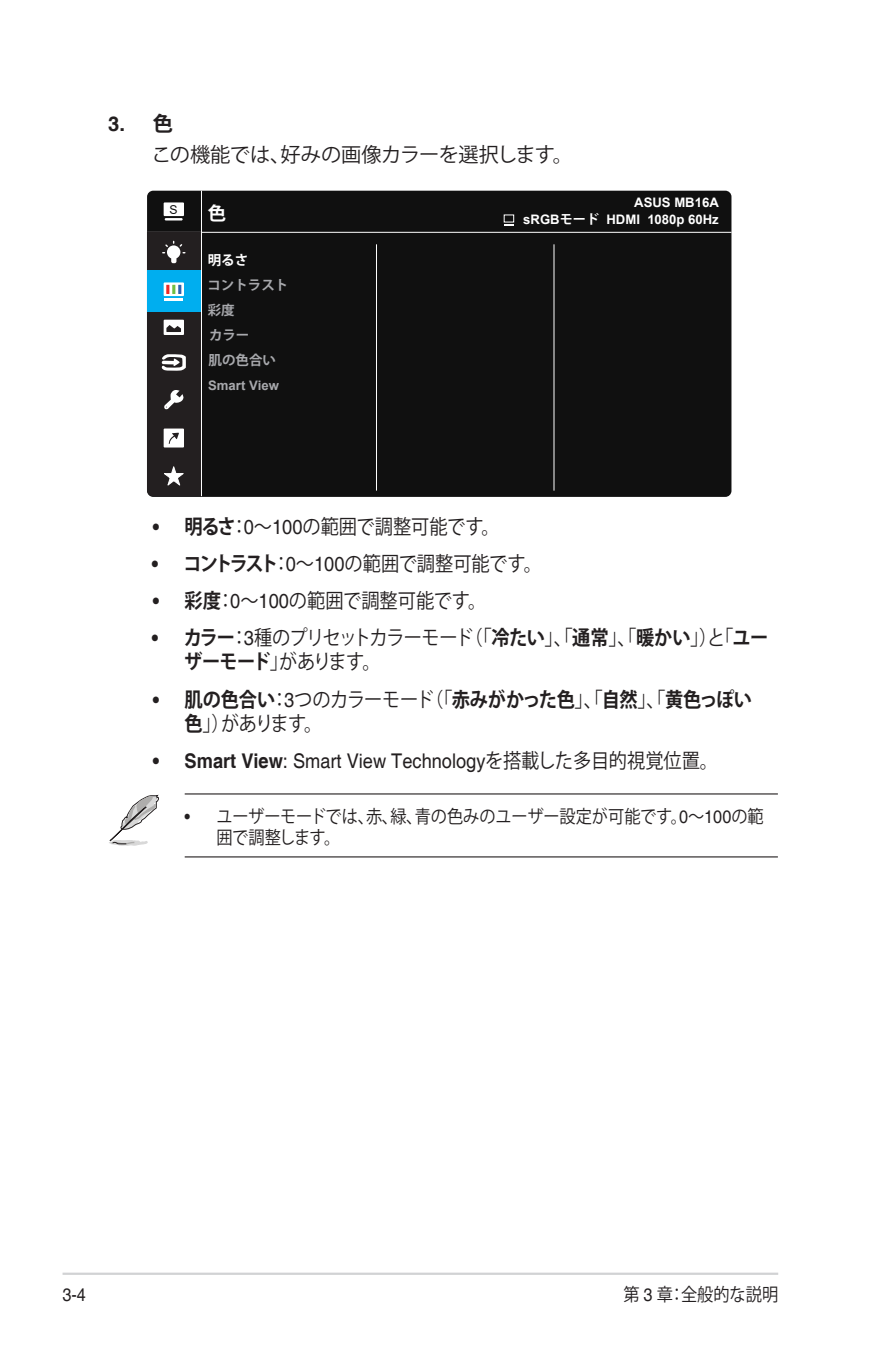
<style>
.page{position:relative;width:893px;height:1346px;background:#fff}
.page>*{position:absolute;margin:0;border:0;box-sizing:border-box;transform-origin:0 0}
.Body_Text_Indent{font:20.25px "Koz Go Pr 6 N";color:#231f20;scale:.9 1}
.Body_Text_Indent-2{font:20.25px/24.3px "Koz Go Pr 6 N";letter-spacing:-.08em;color:#231f20;scale:.9 1}
.Body_Text_Indent-3{font:20.25px/24.3px "Koz Go Pr 6 N";letter-spacing:-.02em;color:#231f20;scale:.9 1}
.t1{font:20.25px "Helvetica";color:#231f20;scale:.9 1}
.Body_Text_Indent-4{font:20.25px "Koz Go Pr 6 N";letter-spacing:-.02em;color:#231f20}
.OSD_Item{font:700 20.25px "Helvetica";color:#231f20}
.t2{font:700 18.22px "Koz Go Pro";color:#fff}
.t3{font:18px/21.6px "Koz Go Pr 6 N";color:#231f20;scale:.9 1}
.t4{font:18px "Helvetica";color:#231f20;scale:.9 1}
.t5{font:700 13.5px/25.2px "Koz Go Pro";color:#a8a9ad}
.t6{font:700 13.05px "Arial";color:#fff}
.t7{font:700 13.05px "Arial";color:#a8a9ad}
.t8{font:12.15px "Arial";color:#101010}
.s1{font-family:"Koz Go Pr 6 N"}
.s2{color:#fff}
.s3{font-family:"Koz Go Pro"}
.s4{font-family:"Helvetica";font-weight:700}
.s5{font-weight:700}
.s6{font-family:"Helvetica"}
</style>
<div class="page">
<hr style="left:63px;top:1272px;width:715px;height:3px;background:#d1d2d4">
<div style="left:147px;top:191px;width:584px;height:306px;background:#101010;border-radius:6px"></div>
<hr style="left:147px;top:232px;width:584px;height:1px;background:#fff">
<hr style="left:376px;top:244px;width:1px;height:247px;background:#fff">
<hr style="left:554px;top:244px;width:1px;height:247px;background:#fff">
<div style="left:164px;top:202px;width:20px;height:14px;background:#fff"></div>
<svg style="left:165px;top:218px;width:18px;height:2px"></svg>
<hr style="left:201px;top:191px;width:1px;height:305px;background:#fff">
<svg style="left:147px;top:232px;width:54px;height:264px"></svg>
<div style="left:504px;top:215px;width:10px;height:7px;border:1px solid #fff"></div>
<svg style="left:504px;top:224px;width:10px;height:2px"></svg>
<hr style="left:185px;top:793px;width:593px;height:1px;background:#231f20">
<hr style="left:185px;top:856px;width:593px;height:1px;background:#231f20">
<svg style="left:109px;top:795px;width:50px;height:51px"></svg>
<p class="OSD_Item" style="left:108px;top:112px;width:66px">3. <span class="s1">色</span></p>
<p class="Body_Text_Indent-4" style="left:151px;top:143px;width:423px">この機能では、好みの画像カラーを選択します。</p>
<p class="t8" style="left:169px;top:201px;width:10px">S</p>
<p class="t2" style="left:208px;top:202px;width:20px">色</p>
<p class="t5" style="left:207px;top:248px;width:82px"><span class="s2">明るさ<br></span>コントラスト</p>
<p class="t5" style="left:208px;top:298px;width:28px">彩度</p>
<p class="t5" style="left:209px;top:323px;width:42px">カラー</p>
<p class="t5" style="left:209px;top:348px;width:69px">肌の色合い</p>
<p class="t7" style="left:208px;top:376px;width:72px">Smart View</p>
<p class="t6" style="left:634px;top:193px;width:86px">ASUS MB16A</p>
<p class="t6" style="left:523px;top:211px;width:197px">sRGB<span class="s3">モード</span> HDMI 1080p 60Hz</p>
<p class="Body_Text_Indent" style="left:153px;top:515px;width:387px"><span class="s4">•</span> <span class="s5">明るさ</span>：<span class="s6">0</span>～<span class="s6">100</span>の範囲で調整可能です。</p>
<p class="Body_Text_Indent" style="left:152px;top:552px;width:435px"><span class="s4">•</span> <span class="s5">コントラスト</span>：<span class="s6">0</span>～<span class="s6">100</span>の範囲で調整可能です。</p>
<p class="Body_Text_Indent" style="left:153px;top:589px;width:372px"><span class="s4">•</span> <span class="s5">彩度</span>：<span class="s6">0</span>～<span class="s6">100</span>の範囲で調整可能です。</p>
<p class="Body_Text_Indent-2" style="left:184px;top:626px;width:650px;text-indent:-32px"><span class="s4">•</span> <span class="s5">カラー</span>：<span class="s6">3</span>種のプリセットカラーモード（「<span class="s5">冷たい</span>」、「<span class="s5">通常</span>」、「<span class="s5">暖かい</span>」）と「<span class="s5">ユーザーモード</span>」があります。</p>
<p class="Body_Text_Indent-3" style="left:185px;top:687px;width:632px;text-indent:-32px"><span class="s4">•</span> <span class="s5">肌の色合い</span>：<span class="s6">3</span>つのカラーモード（「<span class="s5">赤みがかった色</span>」、「<span class="s5">自然</span>」、「<span class="s5">黄色っぽい色</span>」）があります。</p>
<p class="t1" style="left:153px;top:749px;width:629px"><span class="s5">• Smart View</span>: Smart View Technology<span class="s1">を搭載した多目的視覚位置。</span></p>
<p class="t3" style="left:217px;top:805px;width:609px;text-indent:-32px"><span class="s6">•</span> ユーザーモードでは、赤、緑、青の色みのユーザー設定が可能です。<span class="s6">0</span>～<span class="s6">100</span>の範囲で調整します。</p>
<p class="t4" style="left:63px;top:1284px;width:28px">3-4</p>
<p class="t3" style="left:623px;top:1284px;width:174px">第 <span class="s6">3</span> 章：全般的な説明</p>
</div>
